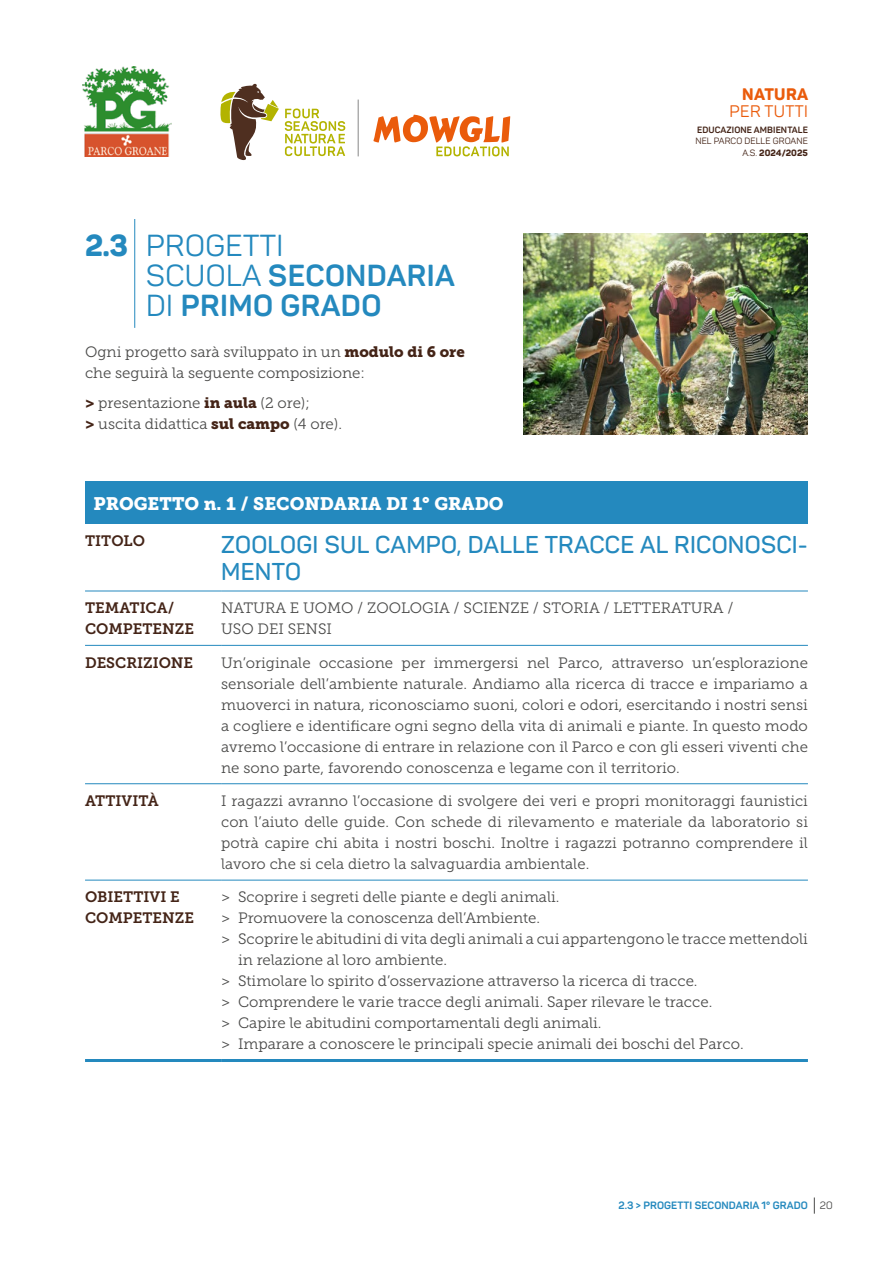
<style>
.page{position:relative;width:893px;height:1263px;background:#fff}
.page>*{position:absolute;margin:0;border:0;box-sizing:border-box;transform-origin:0 0}
.t1{font:700 30px/30px "Panton";letter-spacing:.015em;color:#2489be}
.t2{font:800 30px "Panton";color:#2489be}
.t3{font:600 24px/27px "Panton";letter-spacing:.01em;color:#2489be}
.t4{font:18px "Museo Slab 900";color:#fff}
.t5{font:16.5px "Panton";letter-spacing:.02em;color:#ea5b0b}
.t6{font:800 16.5px "Panton";letter-spacing:.02em;color:#ea5b0b}
.t7{font:15px/21px "Museo Slab 300";color:#4a4a49}
.t8{font:15px/21px "Museo Slab 700";color:#442417}
.t9{font:700 10.5px "Panton";letter-spacing:.01em;color:#2489be}
.t10{font:10.5px "Panton";color:#4a4a49}
.t11{font:9px/11.2px "Panton";letter-spacing:.01em;color:#442417;text-align:right}
.t12{font:700 9px "Panton";letter-spacing:.01em;color:#442417}
.s1{font-weight:400}
.s2{font-family:"Museo Slab 900";color:#442417}
.s3{font-weight:800}
</style>
<div class="page">
<svg style="left:285px;top:108px;width:60px;height:48px"></svg>
<svg style="left:220px;top:83px;width:59px;height:78px"></svg>
<img style="left:82px;top:67px;width:90px;height:89px">
<svg style="left:373px;top:115px;width:137px;height:41px"></svg>
<hr style="left:358px;top:100px;width:1px;height:56px;background:#878787">
<svg style="left:814px;top:1197px;width:1px;height:17px"></svg>
<div style="left:85px;top:482px;width:723px;height:42px;background:#2489be"></div>
<hr style="left:85px;top:591px;width:136px;height:1px;background:#2489be">
<hr style="left:221px;top:591px;width:587px;height:1px;background:#2489be">
<hr style="left:85px;top:645px;width:136px;height:1px;background:#2489be">
<hr style="left:221px;top:645px;width:587px;height:1px;background:#2489be">
<hr style="left:85px;top:783px;width:136px;height:1px;background:#2489be">
<hr style="left:221px;top:783px;width:587px;height:1px;background:#2489be">
<hr style="left:85px;top:880px;width:136px;height:1px;background:#2489be">
<hr style="left:221px;top:880px;width:587px;height:1px;background:#2489be">
<hr style="left:85px;top:1059px;width:136px;height:3px;background:#2489be">
<hr style="left:221px;top:1059px;width:587px;height:3px;background:#2489be">
<img style="left:523px;top:234px;width:285px;height:200px">
<hr style="left:134px;top:219px;width:1px;height:109px;background:#2489be">
<h1 class="t2" style="left:85px;top:226px;width:45px">2.3</h1>
<h1 class="t1" style="left:146px;top:230px;width:310px"><span class="s1">PROGETTI<br>SCUOLA</span> SECONDARIA<br><span class="s1">DI</span> PRIMO GRADO</h1>
<p class="t7" style="left:85px;top:342px;width:381px">Ogni progetto sarà sviluppato in un <span class="s2">modulo di 6 ore </span>che seguirà la seguente composizione:</p>
<p class="t7" style="left:85px;top:392px;width:258px"><span class="s2">&gt;</span> presentazione <span class="s2">in aula</span> (2 ore);<br><span class="s2">&gt;</span> uscita didattica <span class="s2">sul campo</span> (4 ore).</p>
<p class="t6" style="left:742px;top:84px;width:67px">NATURA</p>
<p class="t5" style="left:730px;top:101px;width:80px">PER TUTTI</p>
<p class="t12" style="left:697px;top:124px;width:112px">EDUCAZIONE AMBIENTALE</p>
<p class="t11" style="left:695px;top:136px;width:114px">NEL PARCO DELLE GROANE<br>A.S. <span class="s3">2024/2025</span></p>
<p class="t4" style="left:94px;top:493px;width:412px">PROGETTO n. 1 / SECONDARIA DI 1° GRADO</p>
<p class="t8" style="left:85px;top:531px;width:62px">TITOLO</p>
<h2 class="t3" style="left:221px;top:531px;width:588px">ZOOLOGI SUL CAMPO, DALLE TRACCE AL RICONOSCI-<br>MENTO</h2>
<p class="t8" style="left:85px;top:598px;width:111px">TEMATICA/<br>COMPETENZE</p>
<p class="t7" style="left:221px;top:598px;width:514px">NATURA E UOMO / ZOOLOGIA / SCIENZE / STORIA / LETTERATURA /<br>USO DEI SENSI</p>
<p class="t8" style="left:85px;top:652px;width:110px">DESCRIZIONE</p>
<p class="t7" style="left:221px;top:652px;width:588px;text-align:justify">Un’originale occasione per immergersi nel Parco, attraverso un’esplorazione sensoriale dell’ambiente naturale. Andiamo alla ricerca di tracce e impariamo a muoverci in natura, riconosciamo suoni, colori e odori, esercitando i nostri sensi a cogliere e identificare ogni segno della vita di animali e piante. In questo modo avremo l’occasione di entrare in relazione con il Parco e con gli esseri viventi che ne sono parte, favorendo conoscenza e legame con il territorio.</p>
<p class="t8" style="left:85px;top:790px;width:75px">ATTIVITÀ</p>
<p class="t7" style="left:221px;top:790px;width:588px;text-align:justify">I ragazzi avranno l’occasione di svolgere dei veri e propri monitoraggi faunistici con l’aiuto delle guide. Con schede di rilevamento e materiale da laboratorio si potrà capire chi abita i nostri boschi. Inoltre i ragazzi potranno comprendere il lavoro che si cela dietro la salvaguardia ambientale.</p>
<p class="t8" style="left:85px;top:887px;width:111px">OBIETTIVI E<br>COMPETENZE</p>
<p class="t7" style="left:221px;top:887px;width:340px">&gt; Scoprire i segreti delle piante e degli animali.</p>
<p class="t7" style="left:221px;top:908px;width:320px">&gt; Promuovere la conoscenza dell’Ambiente.</p>
<p class="t7" style="left:221px;top:929px;width:588px">&gt; Scoprire le abitudini di vita degli animali a cui appartengono le tracce mettendoli</p>
<p class="t7" style="left:238px;top:950px;width:210px">in relazione al loro ambiente.</p>
<p class="t7" style="left:221px;top:971px;width:478px">&gt; Stimolare lo spirito d’osservazione attraverso la ricerca di tracce.</p>
<p class="t7" style="left:221px;top:992px;width:493px">&gt; Comprendere le varie tracce degli animali. Saper rilevare le tracce.</p>
<p class="t7" style="left:221px;top:1013px;width:382px">&gt; Capire le abitudini comportamentali degli animali.</p>
<p class="t7" style="left:221px;top:1034px;width:524px">&gt; Imparare a conoscere le principali specie animali dei boschi del Parco.</p>
<p class="t9" style="left:619px;top:1199px;width:191px">2.3 &gt; PROGETTI SECONDARIA 1° GRADO</p>
<p class="t10" style="left:820px;top:1199px;width:14px">20</p>
</div>
